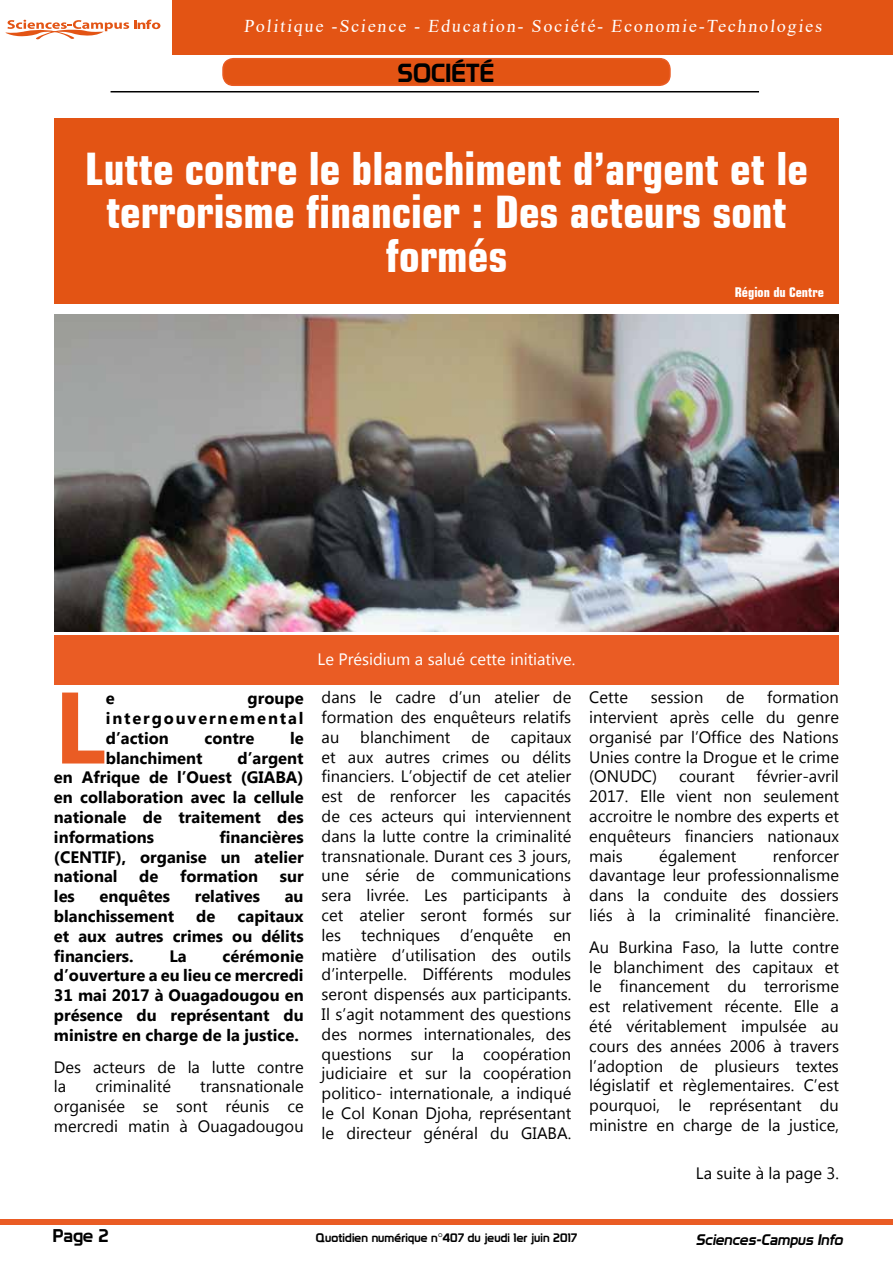
<style>
.page{position:relative;width:893px;height:1263px;background:#fff}
.page>*{position:absolute;margin:0;border:0;box-sizing:border-box;transform-origin:0 0}
.t1{font:700 101.4px "Myanmar Text";color:#ea5c24}
.t2{font:700 condensed 45px/43.5px "Square 721 BT";color:#fff;text-align:center}
.t3{font:25.5px "Prototype";color:#000}
.t4{font:18px "Times New Roman";color:#fff}
.t5{font:18px "Prototype";color:#000}
.t6{font:16.5px/19.8px "Myanmar Text";color:#000;text-align:justify}
.t7{font:700 16.5px/19.8px "Myanmar Text";color:#000;text-align:justify}
.t8{font:16.5px "Myanmar Text";color:#fff}
.t9{font:italic 15px "Prototype";color:#000}
.t10{font:700 condensed 13.5px "Square 721 BT";color:#fff}
.t11{font:12px "Prototype";letter-spacing:.01em;color:#000}
</style>
<div class="page">
<div style="left:1px;top:1219px;width:892px;height:6px;background:#ea5c24"></div>
<hr style="left:111px;top:91px;width:648px;height:1px;background:#000">
<div style="left:223px;top:59px;width:447px;height:26px;background:#e35414;border-radius:10px"></div>
<div style="left:222px;top:58px;width:449px;height:28px;border:2px solid #ea5c24;border-radius:10px"></div>
<svg style="left:5px;top:20px;width:155px;height:20px"></svg>
<div style="left:172px;top:0;width:721px;height:54px;background:#e35414"></div>
<div style="left:54px;top:118px;width:785px;height:186px;background:#e35414"></div>
<img style="left:54px;top:315px;width:785px;height:316px">
<div style="left:54px;top:635px;width:785px;height:50px;background:#ea5c24"></div>
<p class="t4" style="left:244px;top:13px;width:582px">Politique -Science - Education- Société- Economie-Technologies</p>
<h3 class="t3" style="left:398px;top:58px;width:98px">SOCIÉTÉ</h3>
<h2 class="t2" style="left:85px;top:147px;width:724px">Lutte contre le blanchiment d’argent et le terrorisme financier : Des acteurs sont formés</h2>
<p class="t10" style="left:735px;top:284px;width:91px">Région du Centre</p>
<h1 class="t1" style="left:54px;top:669px;width:53px">L</h1>
<p class="t7" style="left:106px;top:688px;width:10px">e</p>
<p class="t7" style="left:106px;top:688px;width:199px;text-indent:142px">groupe intergouvernemental d’action</p>
<p class="t7" style="left:204px;top:728px;width:51px">contre</p>
<p class="t7" style="left:290px;top:728px;width:15px">le</p>
<p class="t7" style="left:54px;top:748px;width:251px;text-indent:184px">d’argent en Afrique de l’Ouest (GIABA) en collaboration avec la cellule nationale de traitement des informations</p>
<p class="t7" style="left:106px;top:748px;width:98px">blanchiment</p>
<p class="t7" style="left:54px;top:827px;width:251px;text-indent:165px">financières (CENTIF), organise un atelier national</p>
<p class="t7" style="left:139px;top:867px;width:21px">de</p>
<p class="t7" style="left:180px;top:867px;width:80px">formation</p>
<p class="t7" style="left:280px;top:867px;width:25px">sur</p>
<p class="t7" style="left:54px;top:886px;width:22px">les</p>
<p class="t7" style="left:100px;top:886px;width:72px">enquêtes</p>
<p class="t7" style="left:195px;top:886px;width:67px">relatives</p>
<p class="t7" style="left:285px;top:886px;width:20px">au</p>
<p class="t7" style="left:54px;top:906px;width:122px">blanchissement</p>
<p class="t7" style="left:196px;top:906px;width:21px">de</p>
<p class="t7" style="left:54px;top:906px;width:251px;text-indent:184px">capitaux et aux autres crimes ou délits financiers.</p>
<p class="t7" style="left:54px;top:946px;width:251px;text-indent:168px">cérémonie d’ouverture a eu lieu ce mercredi 31 mai 2017 à Ouagadougou en présence du représentant du ministre en charge de la justice.</p>
<p class="t6" style="left:54px;top:1057px;width:251px">Des acteurs de la lutte contre la</p>
<p class="t7" style="left:169px;top:946px;width:19px">La</p>
<p class="t6" style="left:96px;top:1077px;width:77px">criminalité</p>
<p class="t6" style="left:54px;top:1077px;width:251px;text-indent:146px">transnationale organisée se sont réunis ce mercredi matin à Ouagadougou</p>
<p class="t8" style="left:318px;top:650px;width:259px">Le Présidium a salué cette initiative.</p>
<p class="t6" style="left:322px;top:687px;width:251px">dans le cadre d’un atelier de formation des enquêteurs relatifs au</p>
<p class="t6" style="left:360px;top:727px;width:92px">blanchiment</p>
<p class="t6" style="left:471px;top:727px;width:20px">de</p>
<p class="t6" style="left:322px;top:727px;width:251px;text-indent:189px">capitaux et aux autres crimes ou délits financiers. L’objectif de cet atelier est de renforcer les capacités de ces acteurs qui interviennent dans la lutte contre la criminalité transnationale. Durant ces 3 jours, une série de communications sera livrée. Les participants à cet atelier seront formés sur les techniques d’enquête en matière d’utilisation des outils d’interpelle. Différents modules seront dispensés aux participants.<br>Il s’agit notamment des questions des normes internationales, des questions sur la coopération judiciaire et sur la coopération politico- internationale, a indiqué le Col Konan Djoha, représentant le directeur général du GIABA.</p>
<p class="t6" style="left:589px;top:687px;width:251px;text-indent:178px">formation intervient après celle du genre organisé par l’Office des Nations Unies contre la Drogue et le crime (ONUDC)</p>
<p class="t6" style="left:589px;top:687px;width:40px">Cette</p>
<p class="t6" style="left:651px;top:687px;width:54px">session</p>
<p class="t6" style="left:726px;top:687px;width:20px">de</p>
<p class="t6" style="left:589px;top:767px;width:251px;text-indent:167px">février-avril 2017. Elle vient non seulement accroitre le nombre des experts et enquêteurs financiers nationaux mais</p>
<p class="t6" style="left:679px;top:767px;width:57px">courant</p>
<p class="t6" style="left:659px;top:846px;width:79px">également</p>
<p class="t6" style="left:589px;top:846px;width:251px;text-indent:183px">renforcer davantage leur professionnalisme dans la conduite des dossiers liés à la criminalité financière.</p>
<p class="t6" style="left:589px;top:937px;width:251px">Au Burkina Faso, la lutte contre le blanchiment des capitaux et le financement du terrorisme est relativement récente. Elle a été véritablement impulsée au cours des années 2006 à travers l’adoption de plusieurs textes législatif et règlementaires. C’est pourquoi, le représentant du ministre en charge de la justice,</p>
<p class="t6" style="left:696px;top:1163px;width:145px">La suite à la page 3.</p>
<p class="t5" style="left:53px;top:1225px;width:57px">Page 2</p>
<p class="t11" style="left:316px;top:1230px;width:263px">Quotidien numérique n°407 du jeudi 1er juin 2017</p>
<p class="t9" style="left:696px;top:1231px;width:152px">Sciences-Campus Info</p>
</div>
